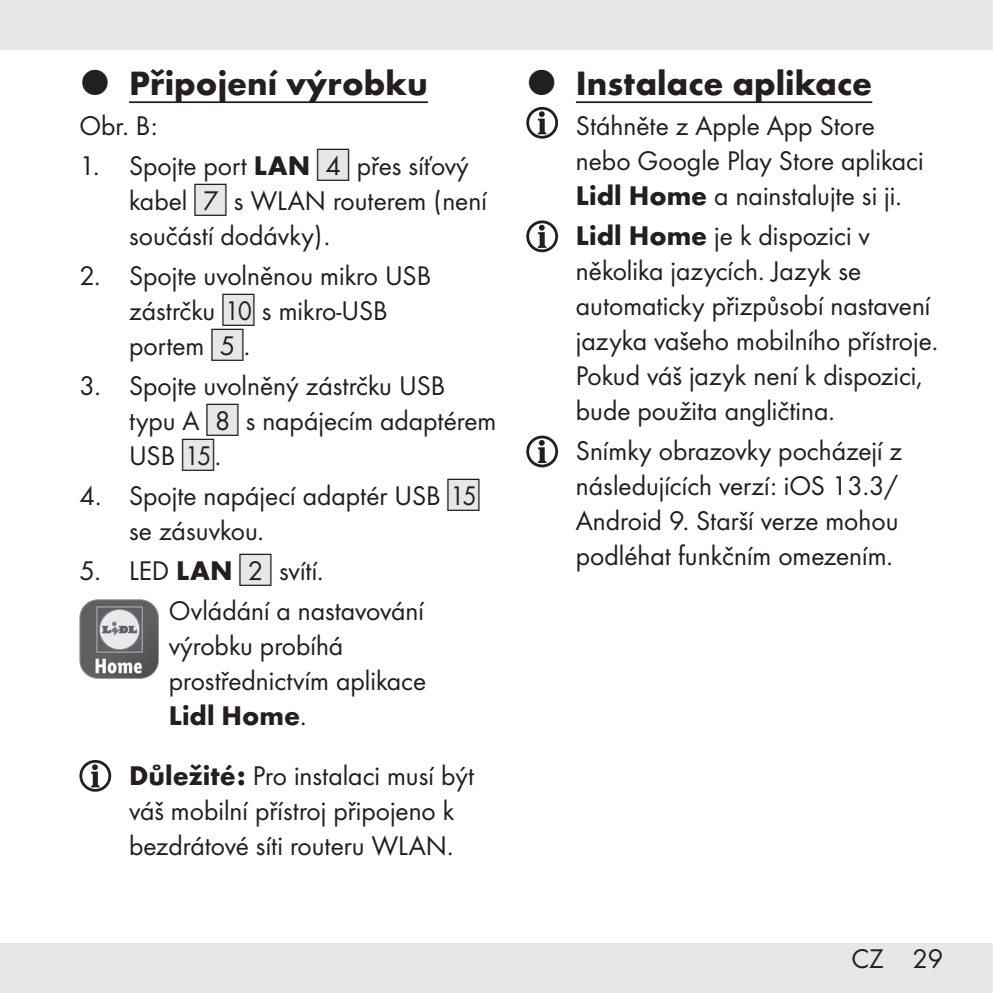
<style>
.page{position:relative;width:993px;height:993px;background:#fff}
.page>*{position:absolute;margin:0;border:0;box-sizing:border-box;transform-origin:0 0}
.t1{font:700 35px "Futura";color:#231f20}
.Indent_SB{font:28px/35px "Futura Boo";color:#231f20}
.Indent{font:28px/35px "Futura Boo";color:#231f20}
.Body{font:28px/35px "Futura Boo";color:#231f20}
.s1{font-family:"Futura";font-weight:700}
.s2{font-family:"IMP Lidl Num Box";font-size:24.5px;color:#e6e7e9}
.s3{font-family:"IMP Lidl Num Box";font-size:24.5px}
</style>
<div class="page">
<div style="left:0;top:943px;width:992px;height:49px;background:#e6e7e9"></div>
<div style="left:0;top:0;width:992px;height:50px;background:#e6e7e9"></div>
<hr style="left:129px;top:101px;width:299px;height:2px;background:#231f20">
<img style="left:80px;top:601px;width:78px;height:77px">
<div style="left:79px;top:599px;width:80px;height:79px;border:1px solid #939598;border-radius:18px"></div>
<svg style="left:81px;top:761px;width:29px;height:29px"></svg>
<div style="left:79px;top:759px;width:32px;height:32px;border:3px solid #231f20;border-radius:50%"></div>
<svg style="left:91px;top:764px;width:9px;height:23px"></svg>
<hr style="left:575px;top:101px;width:297px;height:2px;background:#231f20">
<svg style="left:527px;top:108px;width:29px;height:29px"></svg>
<div style="left:526px;top:107px;width:32px;height:32px;border:3px solid #231f20;border-radius:50%"></div>
<svg style="left:537px;top:111px;width:9px;height:23px"></svg>
<svg style="left:527px;top:222px;width:29px;height:29px"></svg>
<div style="left:526px;top:220px;width:32px;height:32px;border:3px solid #231f20;border-radius:50%"></div>
<svg style="left:537px;top:225px;width:9px;height:23px"></svg>
<svg style="left:527px;top:437px;width:29px;height:29px"></svg>
<div style="left:526px;top:435px;width:32px;height:32px;border:3px solid #231f20;border-radius:50%"></div>
<svg style="left:537px;top:440px;width:9px;height:23px"></svg>
<p class="t1" style="left:129px;top:58px;width:300px">Připojení výrobku</p>
<p class="Body" style="left:79px;top:107px;width:80px">Obr. B:</p>
<p class="Indent_SB" style="left:129px;top:147px;width:359px;text-indent:-50px">1. Spojte port <span class="s1">LAN</span> <span class="s2">[</span><span class="s3">4]</span> přes síťový kabel <span class="s2">[</span><span class="s3">7]</span> s WLAN routerem (není součástí dodávky).</p>
<p class="Indent_SB" style="left:129px;top:257px;width:303px;text-indent:-50px">2. Spojte uvolněnou mikro USB zástrčku <span class="s2">[</span><span class="s3">10]</span> s mikro-USB portem <span class="s2">[</span><span class="s3">5]</span>.</p>
<p class="Indent_SB" style="left:129px;top:367px;width:369px;text-indent:-50px">3. Spojte uvolněný zástrčku USB typu A <span class="s2">[</span><span class="s3">8]</span> s napájecím adaptérem<br>USB <span class="s2">[</span><span class="s3">15]</span>.</p>
<p class="Indent_SB" style="left:129px;top:477px;width:352px;text-indent:-50px">4. Spojte napájecí adaptér USB <span class="s2">[</span><span class="s3">15] </span>se zásuvkou.</p>
<p class="Indent_SB" style="left:79px;top:552px;width:242px">5. LED <span class="s1">LAN</span> <span class="s2">[</span><span class="s3">2]</span> svítí.</p>
<p class="Body" style="left:169px;top:591px;width:259px">Ovládání a nastavování výrobku probíhá prostřednictvím aplikace<br><span class="s1">Lidl Home</span>.</p>
<p class="Indent_SB" style="left:129px;top:756px;width:346px"><span class="s1">Důležité:</span> Pro instalaci musí být váš mobilní přístroj připojeno k bezdrátové síti routeru WLAN.</p>
<p class="t1" style="left:575px;top:58px;width:298px">Instalace aplikace</p>
<p class="Indent" style="left:575px;top:107px;width:349px">Stáhněte z Apple App Store nebo Google Play Store aplikaci<br><span class="s1">Lidl Home</span> a nainstalujte si ji.</p>
<p class="Indent_SB" style="left:575px;top:217px;width:360px"><span class="s1">Lidl Home</span> je k dispozici v několika jazycích. Jazyk se automaticky přizpůsobí nastavení jazyka vašeho mobilního přístroje.<br>Pokud váš jazyk není k dispozici, bude použita angličtina.</p>
<p class="Indent_SB" style="left:575px;top:432px;width:328px">Snímky obrazovky pocházejí z následujících verzí: iOS 13.3/<br>Android 9. Starší verze mohou podléhat funkčním omezením.</p>
<p class="Indent_SB" style="left:851px;top:939px;width:93px">CZ 29</p>
</div>
